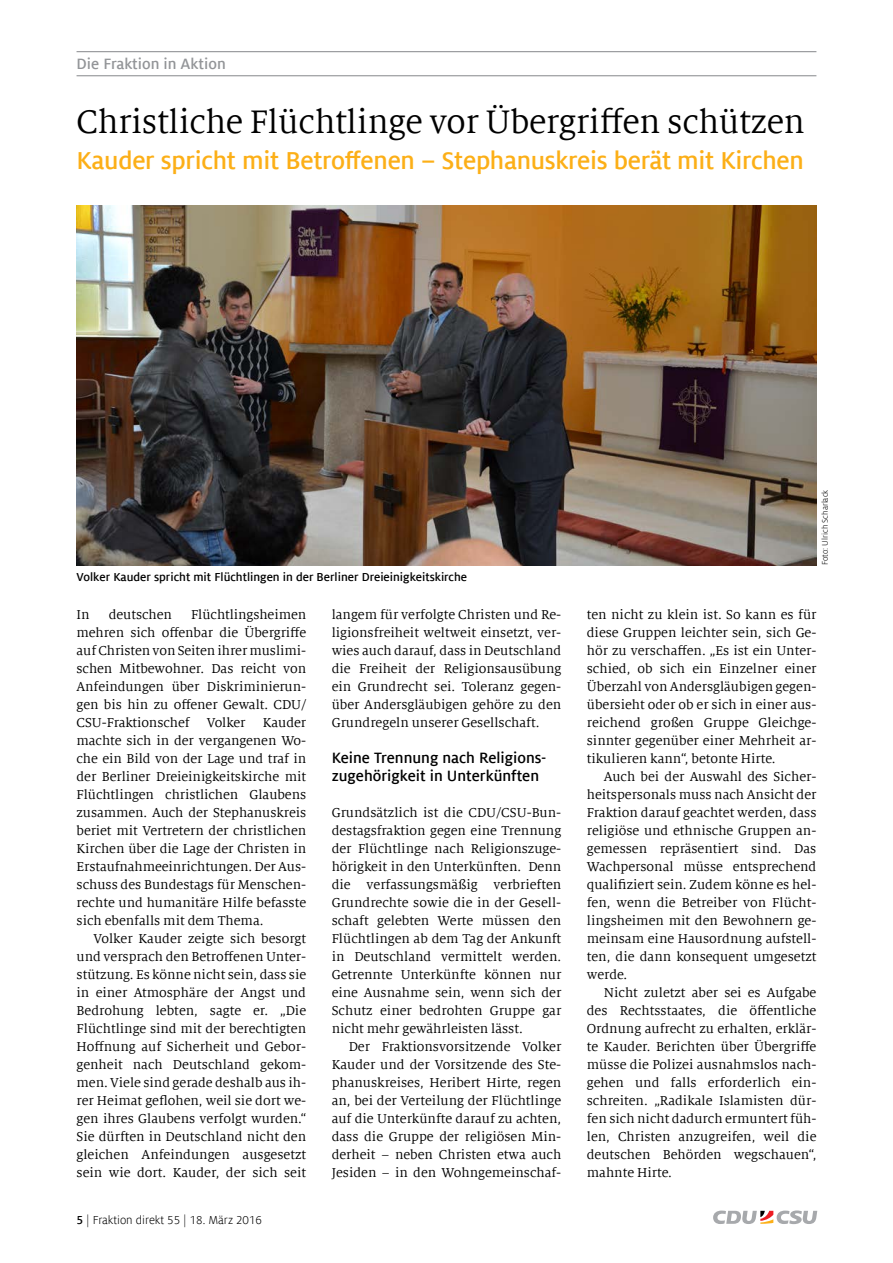
<style>
.page{position:relative;width:893px;height:1263px;background:#fff}
.page>*{position:absolute;margin:0;border:0;box-sizing:border-box;transform-origin:0 0}
.t1{font:36px "Milo Serif Offc";letter-spacing:-.01em;color:#000}
.t2{font:700 27px "Milo Sans Offc";letter-spacing:-.01em;color:#fcaf17}
.t3{font:700 16.5px/18px "Milo Sans Offc";color:#000}
.t4{font:700 16.5px "Milo Sans Offc";color:#939598}
.t5{font:14.25px/18px "Milo Serif Offc";color:#000;text-align:justify}
.t6{font:700 12.75px "Milo Sans Offc";color:#000}
.t7{font:12.75px "Milo Sans Offc";color:#000}
.t8{font:9px "Milo Sans Offc";color:#000}
.s1{font-weight:700}
</style>
<div class="page">
<svg style="left:713px;top:1210px;width:104px;height:14px"></svg>
<hr style="left:77px;top:51px;width:739px;height:1px;background:#939598">
<hr style="left:77px;top:75px;width:739px;height:1px;background:#939598">
<img style="left:77px;top:205px;width:739px;height:360px">
<p class="t4" style="left:77px;top:55px;width:151px">Die Fraktion in Aktion</p>
<h1 class="t1" style="left:77px;top:103px;width:730px">Christliche Flüchtlinge vor Übergriffen schützen</h1>
<h2 class="t2" style="left:77px;top:146px;width:729px">Kauder spricht mit Betroffenen – Stephanuskreis berät mit Kirchen</h2>
<p class="t6" style="left:77px;top:570px;width:392px">Volker Kauder spricht mit Flüchtlingen in der Berliner Dreieinigkeitskirche</p>
<p class="t8" style="left:820px;top:565px;width:77px;rotate:-90deg">Foto: Ulrich Scharlack</p>
<p class="t5" style="left:77px;top:606px;width:231px;text-indent:115px">Flüchtlingsheimen mehren sich offenbar die Übergriffe auf Christen von Seiten ihrer muslimi&shy;schen Mitbewohner. Das reicht von Anfeindungen über Diskriminierun&shy;gen bis hin zu offener Gewalt. CDU/ CSU-Fraktionschef Volker Kauder machte sich in der vergangenen Wo&shy;che ein Bild von der Lage und traf in der Berliner Dreieinigkeitskirche mit Flüchtlingen christlichen Glaubens zusammen. Auch der Stephanuskreis beriet mit Vertretern der christlichen Kirchen über die Lage der Christen in Erstaufnahmeeinrichtungen. Der Aus&shy;schuss des Bundestags für Menschen&shy;rechte und humanitäre Hilfe befasste sich ebenfalls mit dem Thema.</p>
<p class="t5" style="left:77px;top:930px;width:231px;text-indent:17px">Volker Kauder zeigte sich besorgt und versprach den Betroffenen Unter&shy;stützung. Es könne nicht sein, dass sie in einer Atmosphäre der Angst und Bedrohung lebten, sagte er. „Die Flüchtlinge sind mit der berechtigten Hoffnung auf Sicherheit und Gebor&shy;genheit nach Deutschland gekom&shy;men. Viele sind gerade deshalb aus ih&shy;rer Heimat geflohen, weil sie dort we&shy;gen ihres Glaubens verfolgt wurden.“ Sie dürften in Deutschland nicht den gleichen Anfeindungen ausgesetzt sein wie dort. Kauder, der sich seit</p>
<p class="t5" style="left:77px;top:606px;width:15px">In</p>
<p class="t5" style="left:109px;top:606px;width:65px">deutschen</p>
<p class="t7" style="left:77px;top:1213px;width:187px"><span class="s1">5</span> | Fraktion direkt 55 | 18. März 2016</p>
<p class="t5" style="left:332px;top:606px;width:231px">langem für verfolgte Christen und Re&shy;ligionsfreiheit weltweit einsetzt, ver&shy;wies auch darauf, dass in Deutschland die Freiheit der Religionsausübung ein Grundrecht sei. Toleranz gegen&shy;über Andersgläubigen gehöre zu den Grundregeln unserer Gesellschaft.</p>
<p class="t3" style="left:332px;top:749px;width:216px">Keine Trennung nach Religions&shy;zugehörigkeit in Unterkünften</p>
<p class="t5" style="left:332px;top:804px;width:231px">Grundsätzlich ist die CDU/CSU-Bun&shy;destagsfraktion gegen eine Trennung der Flüchtlinge nach Religionszuge&shy;hörigkeit in den Unterkünften. Denn die verfassungsmäßig verbrieften Grundrechte sowie die in der Gesell&shy;schaft gelebten Werte müssen den Flüchtlingen ab dem Tag der Ankunft in Deutschland vermittelt werden.<br>Getrennte Unterkünfte können nur eine Ausnahme sein, wenn sich der Schutz einer bedrohten Gruppe gar nicht mehr gewährleisten lässt.</p>
<p class="t5" style="left:332px;top:1038px;width:231px;text-indent:17px">Der Fraktionsvorsitzende Volker Kauder und der Vorsitzende des Ste&shy;phanuskreises, Heribert Hirte, regen an, bei der Verteilung der Flüchtlinge auf die Unterkünfte darauf zu achten, dass die Gruppe der religiösen Min&shy;derheit – neben Christen etwa auch Jesiden – in den Wohngemeinschaf-</p>
<p class="t5" style="left:587px;top:606px;width:231px">ten nicht zu klein ist. So kann es für diese Gruppen leichter sein, sich Ge&shy;hör zu verschaffen. „Es ist ein Unter&shy;schied, ob sich ein Einzelner einer Überzahl von Andersgläubigen gegen&shy;übersieht oder ob er sich in einer aus&shy;reichend großen Gruppe Gleichge&shy;sinnter gegenüber einer Mehrheit ar&shy;tikulieren kann“, betonte Hirte.</p>
<p class="t5" style="left:587px;top:768px;width:231px;text-indent:17px">Auch bei der Auswahl des Sicher&shy;heitspersonals muss nach Ansicht der Fraktion darauf geachtet werden, dass religiöse und ethnische Gruppen an&shy;gemessen repräsentiert sind. Das Wachpersonal müsse entsprechend qualifiziert sein. Zudem könne es hel&shy;fen, wenn die Betreiber von Flücht&shy;lingsheimen mit den Bewohnern ge&shy;meinsam eine Hausordnung aufstell&shy;ten, die dann konsequent umgesetzt werde.</p>
<p class="t5" style="left:587px;top:984px;width:231px;text-indent:17px">Nicht zuletzt aber sei es Aufgabe des Rechtsstaates, die öffentliche Ordnung aufrecht zu erhalten, erklär&shy;te Kauder. Berichten über Übergriffe müsse die Polizei ausnahmslos nach&shy;gehen und falls erforderlich ein&shy;schreiten. „Radikale Islamisten dür&shy;fen sich nicht dadurch ermuntert füh&shy;len, Christen anzugreifen, weil die deutschen Behörden wegschauen“, mahnte Hirte.</p>
</div>
